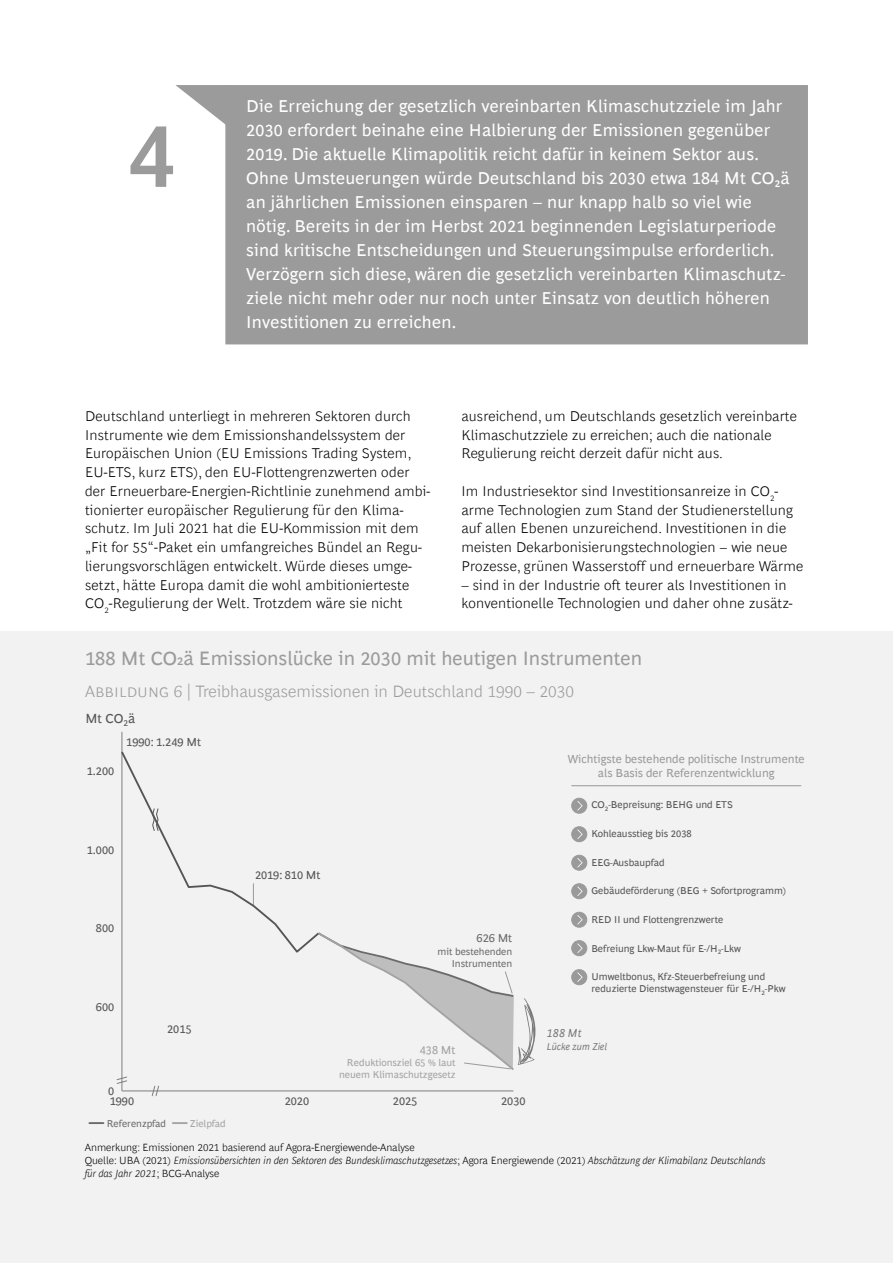
<style>
.page{position:relative;width:893px;height:1263px;background:#fff}
.page>*{position:absolute;margin:0;border:0;box-sizing:border-box;transform-origin:0 0}
.t1{font:700 87px "Henderson BCG Mod";color:#9b9b9b}
.t2{font:19.5px "Henderson BCG Sans";letter-spacing:.005em;color:#9b9b9b}
.t3{font:17.25px/24px "Henderson BCG Sans";letter-spacing:.015em;color:#fff}
.t4{font:300 16.5px "Henderson BCG Sans";letter-spacing:.005em;color:#9b9b9b}
.t5{font:300 14.25px/18.8px "Henderson BCG Sans";letter-spacing:.015em;color:#000}
.t6{font:13.35px "Henderson BCG Sans";color:#565656}
.t7{font:11.7px/14px "Henderson BCG Sans";color:#9a9a9a;text-align:center}
.t8{font:11.7px/10.2px "Henderson BCG Sans";color:#565656}
.t9{font:11.7px "Henderson BCG Sans";color:#6b6b6b}
.t10{font:11.7px "Henderson BCG Sans";color:#a3a3a3}
.t11{font:italic 11.7px "Henderson BCG Sans";color:#797979}
.t12{font:300 10.5px/12.8px "Henderson BCG Sans";color:#000}
.t13{font:10.05px/12px "Henderson BCG Sans";color:#565656}
.t14{font:10.05px/12px "Henderson BCG Sans";color:#a3a3a3;text-align:right}
.t15{font:10.05px/12px "Henderson BCG Sans";color:#6b6b6b;text-align:right}
.t16{font:italic 10.05px "Henderson BCG Sans";color:#797979}
.s1{font-style:italic}
</style>
<div class="page">
<div style="left:0;top:631px;width:893px;height:632px;background:#f2f2f2"></div>
<div style="left:225px;top:85px;width:583px;height:259px;background:#9b9b9b"></div>
<svg style="left:175px;top:85px;width:51px;height:40px"></svg>
<svg style="left:173px;top:1122px;width:14px;height:2px"></svg>
<svg style="left:89px;top:1122px;width:14px;height:2px"></svg>
<hr style="left:572px;top:785px;width:229px;height:1px;background:#9a9a9a">
<div style="left:572px;top:798px;width:15px;height:15px;background:#9a9a9a;border-radius:50%"></div>
<div style="left:571px;top:798px;width:16px;height:15px;border:1px solid #9a9a9a;border-radius:50%"></div>
<svg style="left:577px;top:801px;width:6px;height:10px"></svg>
<div style="left:572px;top:827px;width:15px;height:15px;background:#9a9a9a;border-radius:50%"></div>
<div style="left:571px;top:826px;width:16px;height:16px;border:1px solid #9a9a9a;border-radius:50%"></div>
<svg style="left:577px;top:829px;width:6px;height:10px"></svg>
<div style="left:572px;top:855px;width:15px;height:15px;background:#9a9a9a;border-radius:50%"></div>
<div style="left:571px;top:855px;width:16px;height:15px;border:1px solid #9a9a9a;border-radius:50%"></div>
<svg style="left:577px;top:858px;width:6px;height:10px"></svg>
<div style="left:572px;top:884px;width:15px;height:15px;background:#9a9a9a;border-radius:50%"></div>
<div style="left:571px;top:883px;width:16px;height:16px;border:1px solid #9a9a9a;border-radius:50%"></div>
<svg style="left:577px;top:886px;width:6px;height:10px"></svg>
<div style="left:572px;top:912px;width:15px;height:15px;background:#9a9a9a;border-radius:50%"></div>
<div style="left:571px;top:912px;width:16px;height:15px;border:1px solid #9a9a9a;border-radius:50%"></div>
<svg style="left:577px;top:915px;width:6px;height:10px"></svg>
<div style="left:572px;top:941px;width:15px;height:15px;background:#9a9a9a;border-radius:50%"></div>
<div style="left:571px;top:940px;width:16px;height:16px;border:1px solid #9a9a9a;border-radius:50%"></div>
<svg style="left:577px;top:943px;width:6px;height:10px"></svg>
<div style="left:572px;top:970px;width:15px;height:15px;background:#9a9a9a;border-radius:50%"></div>
<div style="left:571px;top:969px;width:16px;height:16px;border:1px solid #9a9a9a;border-radius:50%"></div>
<svg style="left:577px;top:972px;width:6px;height:10px"></svg>
<hr style="left:122px;top:732px;width:1px;height:359px;background:#7e7e7e">
<svg style="left:116px;top:749px;width:420px;height:347px"></svg>
<h1 class="t1" style="left:127px;top:103px;width:50px">4</h1>
<p class="t3" style="left:246px;top:92px;width:545px">Die Erreichung der gesetzlich vereinbarten Klimaschutzziele im Jahr 2030 erfordert beinahe eine Halbierung der Emissionen gegenüber 2019. Die aktuelle Klimapolitik reicht dafür in keinem Sektor aus.<br>Ohne Umsteuerungen würde Deutschland bis 2030 etwa 184 Mt CO2ä an jährlichen Emissionen einsparen – nur knapp halb so viel wie nötig. Bereits in der im Herbst 2021 beginnenden Legislaturperiode sind kritische Entscheidungen und Steuerungsimpulse erforderlich.<br>Verzögern sich diese, wären die gesetzlich vereinbarten Klimaschutz&shy;ziele nicht mehr oder nur noch unter Einsatz von deutlich höheren Investitionen zu erreichen.</p>
<p class="t5" style="left:85px;top:407px;width:347px">Deutschland unterliegt in mehreren Sektoren durch Instrumente wie dem Emissionshandelssystem der Europäischen Union (EU Emissions Trading System, EU-ETS, kurz ETS), den EU-Flottengrenzwerten oder der Erneuerbare-Energien-Richtlinie zunehmend ambi&shy;tionierter europäischer Regulierung für den Klima&shy;schutz. Im Juli 2021 hat die EU-Kommission mit dem „Fit for 55“-Paket ein umfangreiches Bündel an Regu&shy;lierungsvorschlägen entwickelt. Würde dieses umge&shy;setzt, hätte Europa damit die wohl ambitionierteste CO<sub>2</sub>-Regulierung der Welt. Trotzdem wäre sie nicht</p>
<p class="t5" style="left:461px;top:407px;width:337px">ausreichend, um Deutschlands gesetzlich vereinbarte<br>Klimaschutzziele zu erreichen; auch die nationale<br>Regulierung reicht derzeit dafür nicht aus.</p>
<p class="t5" style="left:461px;top:482px;width:343px">Im Industriesektor sind Investitionsanreize in CO<sub>2</sub>- arme Technologien zum Stand der Studienerstellung auf allen Ebenen unzureichend. Investitionen in die meisten Dekarbonisierungstechnologien – wie neue Prozesse, grünen Wasserstoff und erneuerbare Wärme</p>
<p class="t5" style="left:461px;top:575px;width:333px">– sind in der Industrie oft teurer als Investitionen in konventionelle Technologien und daher ohne zusätz-</p>
<h2 class="t2" style="left:85px;top:644px;width:559px">188 Mt CO2ä Emissionslücke in 2030 mit heutigen Instrumenten</h2>
<p class="t4" style="left:85px;top:679px;width:490px">Abbildung 6 | Treibhausgasemissionen in Deutschland 1990 – 2030</p>
<p class="t6" style="left:85px;top:708px;width:51px">Mt CO<sub>2</sub>ä</p>
<p class="t8" style="left:87px;top:765px;width:29px">1.200</p>
<p class="t8" style="left:126px;top:735px;width:76px">1990: 1.249 Mt</p>
<p class="t8" style="left:87px;top:843px;width:29px">1.000</p>
<p class="t8" style="left:96px;top:922px;width:20px">800</p>
<p class="t8" style="left:96px;top:1000px;width:20px">600</p>
<p class="t8" style="left:167px;top:1023px;width:26px">2015</p>
<p class="t8" style="left:255px;top:869px;width:67px">2019: 810 Mt</p>
<p class="t9" style="left:477px;top:930px;width:37px">626 Mt</p>
<p class="t15" style="left:437px;top:944px;width:76px">mit bestehenden<br>Instrumenten</p>
<p class="t10" style="left:420px;top:1041px;width:37px">438 Mt</p>
<p class="t14" style="left:339px;top:1056px;width:118px">Reduktionsziel 65 % laut neuem Klimaschutzgesetz</p>
<p class="t8" style="left:108px;top:1085px;width:28px">0<br>1990</p>
<p class="t8" style="left:285px;top:1095px;width:26px">2020</p>
<p class="t8" style="left:393px;top:1095px;width:26px">2025</p>
<p class="t8" style="left:501px;top:1095px;width:26px">2030</p>
<p class="t15" style="left:107px;top:1117px;width:61px">Referenzpfad</p>
<p class="t14" style="left:190px;top:1117px;width:37px">Zielpfad</p>
<p class="t7" style="left:568px;top:751px;width:238px">Wichtigste bestehende politische Instrumente als Basis der Referenzentwicklung</p>
<p class="t13" style="left:591px;top:798px;width:143px">CO<sub>2</sub>-Bepreisung: BEHG und ETS</p>
<p class="t13" style="left:591px;top:827px;width:102px">Kohleausstieg bis 2038</p>
<p class="t13" style="left:591px;top:856px;width:75px">EEG-Ausbaupfad</p>
<p class="t13" style="left:591px;top:884px;width:196px">Gebäudeförderung (BEG + Sofortprogramm)</p>
<p class="t13" style="left:591px;top:913px;width:133px">RED II und Flottengrenzwerte</p>
<p class="t13" style="left:591px;top:941px;width:151px">Befreiung Lkw-Maut für E-/H<sub>2</sub>-Lkw</p>
<p class="t13" style="left:591px;top:970px;width:196px">Umweltbonus, Kfz-Steuerbefreiung und reduzierte Dienstwagensteuer für E-/H<sub>2</sub>-Pkw</p>
<p class="t11" style="left:547px;top:1029px;width:36px">188 Mt</p>
<p class="t16" style="left:547px;top:1042px;width:62px">Lücke zum Ziel</p>
<p class="t12" style="left:85px;top:1141px;width:683px">Anmerkung: Emissionen 2021 basierend auf Agora-Energiewende-Analyse<br>Quelle: UBA (2021) <span class="s1">Emissionsübersichten in den Sektoren des Bundesklimaschutzgesetzes</span>; Agora Energiewende (2021) <span class="s1">Abschätzung der Klimabilanz Deutschlands für das Jahr 2021</span>; BCG-Analyse</p>
</div>
